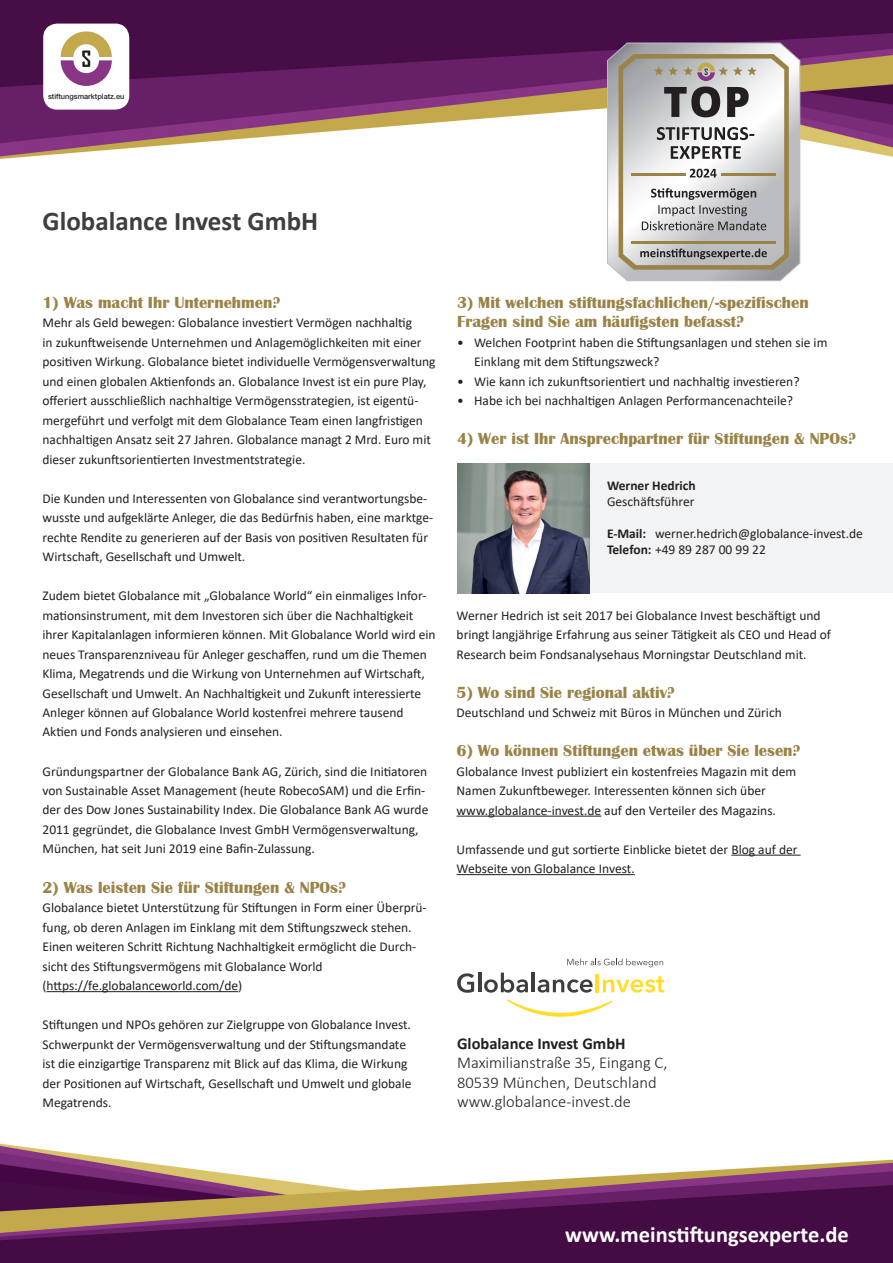
<style>
.page{position:relative;width:893px;height:1263px;background:#fff}
.page>*{position:absolute;margin:0;border:0;box-sizing:border-box;transform-origin:0 0}
.t1{font:700 27px "Calibri";color:#3e3e3f}
.t2{font:700 22.5px "Calibri";color:#fff}
.t3{font:700 16.5px/19.5px "Britannic";color:#9a8347}
.t4{font:300 16.5px/19.5px "Calibri";color:#231f20}
.t5{font:700 16.5px "Calibri";color:#231f20}
.t6{font:13.5px/19.5px "Calibri";color:#231f20}
.t7{font:700 13.5px "Calibri";color:#231f20}
.t8{font:500 7.35px "Helvetica Neue";color:#231f20}
.s1{font-weight:700}
</style>
<div class="page">
<img style="left:0;top:0;width:893px;height:159px">
<hr style="left:47px;top:991px;width:191px;height:1px;background:#231f20">
<svg style="left:457px;top:973px;width:17px;height:20px"></svg>
<hr style="left:478px;top:973px;width:3px;height:19px;background:#3e3e3f">
<svg style="left:484px;top:973px;width:44px;height:20px"></svg>
<hr style="left:532px;top:973px;width:3px;height:19px;background:#3e3e3f">
<svg style="left:538px;top:979px;width:55px;height:14px"></svg>
<hr style="left:596px;top:974px;width:3px;height:18px;background:#ffdd2b">
<svg style="left:603px;top:976px;width:61px;height:17px"></svg>
<svg style="left:567px;top:958px;width:96px;height:9px"></svg>
<svg style="left:507px;top:999px;width:106px;height:18px"></svg>
<img style="left:0;top:1143px;width:893px;height:120px">
<div style="left:43px;top:24px;width:86px;height:86px;background:#fff;border-radius:14px"></div>
<svg style="left:61px;top:31px;width:51px;height:55px"></svg>
<hr style="left:457px;top:816px;width:144px;height:1px;background:#231f20">
<hr style="left:731px;top:855px;width:70px;height:1px;background:#231f20">
<hr style="left:457px;top:874px;width:178px;height:1px;background:#231f20">
<div style="left:457px;top:464px;width:436px;height:129px;background:#f2f3f4"></div>
<img style="left:457px;top:464px;width:132px;height:129px">
<svg style="left:606px;top:41px;width:195px;height:241px"></svg>
<svg style="left:608px;top:44px;width:191px;height:236px"></svg>
<p class="t8" style="left:48px;top:92px;width:78px">stiftungsmarktplatz.eu</p>
<h1 class="t1" style="left:43px;top:202px;width:277px">Globalance Invest GmbH</h1>
<p class="t3" style="left:43px;top:292px;width:239px">1) Was macht Ihr Unternehmen?</p>
<p class="t6" style="left:43px;top:312px;width:395px">Mehr als Geld bewegen: Globalance investiert Vermögen nachhaltig<br>in zukunftweisende Unternehmen und Anlagemöglichkeiten mit einer positiven Wirkung. Globalance bietet individuelle Vermögensverwaltung und einen globalen Aktienfonds an. Globalance Invest ist ein pure Play, offeriert ausschließlich nachhaltige Vermögensstrategien, ist eigentü&shy;mergeführt und verfolgt mit dem Globalance Team einen langfristigen nachhaltigen Ansatz seit 27 Jahren. Globalance managt 2 Mrd. Euro mit dieser zukunftsorientierten Investmentstrategie.</p>
<p class="t6" style="left:43px;top:488px;width:392px">Die Kunden und Interessenten von Globalance sind verantwortungsbe&shy;wusste und aufgeklärte Anleger, die das Bedürfnis haben, eine marktge&shy;rechte Rendite zu generieren auf der Basis von positiven Resultaten für Wirtschaft, Gesellschaft und Umwelt.</p>
<p class="t6" style="left:43px;top:585px;width:395px">Zudem bietet Globalance mit „Globalance World“ ein einmaliges Infor&shy;mationsinstrument, mit dem Investoren sich über die Nachhaltigkeit ihrer Kapitalanlagen informieren können. Mit Globalance World wird ein neues Transparenzniveau für Anleger geschaffen, rund um die Themen Klima, Megatrends und die Wirkung von Unternehmen auf Wirtschaft, Gesellschaft und Umwelt. An Nachhaltigkeit und Zukunft interessierte Anleger können auf Globalance World kostenfrei mehrere tausend Aktien und Fonds analysieren und einsehen.</p>
<p class="t6" style="left:43px;top:761px;width:387px">Gründungspartner der Globalance Bank AG, Zürich, sind die Initiatoren von Sustainable Asset Management (heute RobecoSAM) und die Erfin&shy;der des Dow Jones Sustainability Index. Die Globalance Bank AG wurde 2011 gegründet, die Globalance Invest GmbH Vermögensverwaltung, München, hat seit Juni 2019 eine Bafin-Zulassung.</p>
<p class="t3" style="left:43px;top:877px;width:305px">2) Was leisten Sie für Stiftungen &amp; NPOs?</p>
<p class="t6" style="left:43px;top:897px;width:386px">Globalance bietet Unterstützung für Stiftungen in Form einer Überprü&shy;fung, ob deren Anlagen im Einklang mit dem Stiftungszweck stehen.<br>Einen weiteren Schritt Richtung Nachhaltigkeit ermöglicht die Durch&shy;sicht des Stiftungsvermögens mit Globalance World (https://fe.globalanceworld.com/de)</p>
<p class="t6" style="left:43px;top:1014px;width:370px">Stiftungen und NPOs gehören zur Zielgruppe von Globalance Invest.<br>Schwerpunkt der Vermögensverwaltung und der Stiftungsmandate ist die einzigartige Transparenz mit Blick auf das Klima, die Wirkung der Positionen auf Wirtschaft, Gesellschaft und Umwelt und globale Megatrends.</p>
<p class="t3" style="left:457px;top:292px;width:353px">3) Mit welchen stiftungsfachlichen/-spezifischen<br>Fragen sind Sie am häufigsten befasst?</p>
<p class="t6" style="left:474px;top:332px;width:355px;text-indent:-17px">• Welchen Footprint haben die Stiftungsanlagen und stehen sie im<br>Einklang mit dem Stiftungszweck?</p>
<p class="t6" style="left:457px;top:371px;width:344px">• Wie kann ich zukunftsorientiert und nachhaltig investieren?</p>
<p class="t6" style="left:457px;top:390px;width:337px">• Habe ich bei nachhaltigen Anlagen Performancenachteile?</p>
<p class="t3" style="left:457px;top:429px;width:400px">4) Wer ist Ihr Ansprechpartner für Stiftungen &amp; NPOs?</p>
<p class="t7" style="left:607px;top:476px;width:90px">Werner Hedrich</p>
<p class="t6" style="left:607px;top:491px;width:89px">Geschäftsführer</p>
<p class="t6" style="left:607px;top:525px;width:257px;line-height:16.2px"><span class="s1">E-Mail:</span> werner.hedrich@globalance-invest.de<br><span class="s1">Telefon:</span> +49 89 287 00 99 22</p>
<p class="t6" style="left:457px;top:605px;width:376px">Werner Hedrich ist seit 2017 bei Globalance Invest beschäftigt und bringt langjährige Erfahrung aus seiner Tätigkeit als CEO und Head of<br>Research beim Fondsanalysehaus Morningstar Deutschland mit.</p>
<p class="t3" style="left:457px;top:682px;width:220px">5) Wo sind Sie regional aktiv?</p>
<p class="t6" style="left:457px;top:702px;width:327px">Deutschland und Schweiz mit Büros in München und Zürich</p>
<p class="t3" style="left:457px;top:741px;width:345px">6) Wo können Stiftungen etwas über Sie lesen?</p>
<p class="t6" style="left:457px;top:761px;width:341px">Globalance Invest publiziert ein kostenfreies Magazin mit dem<br>Namen Zukunftbeweger. Interessenten können sich über www.globalance-invest.de auf den Verteiler des Magazins.</p>
<p class="t6" style="left:457px;top:839px;width:342px">Umfassende und gut sortierte Einblicke bietet der Blog auf der<br>Webseite von Globalance Invest.</p>
<p class="t5" style="left:457px;top:1031px;width:170px">Globalance Invest GmbH</p>
<p class="t4" style="left:457px;top:1053px;width:212px">Maximilianstraße 35, Eingang C,<br>80539 München, Deutschland www.globalance-invest.de</p>
<h2 class="t2" style="left:565px;top:1218px;width:285px">www.meinstiftungsexperte.de</h2>
</div>
